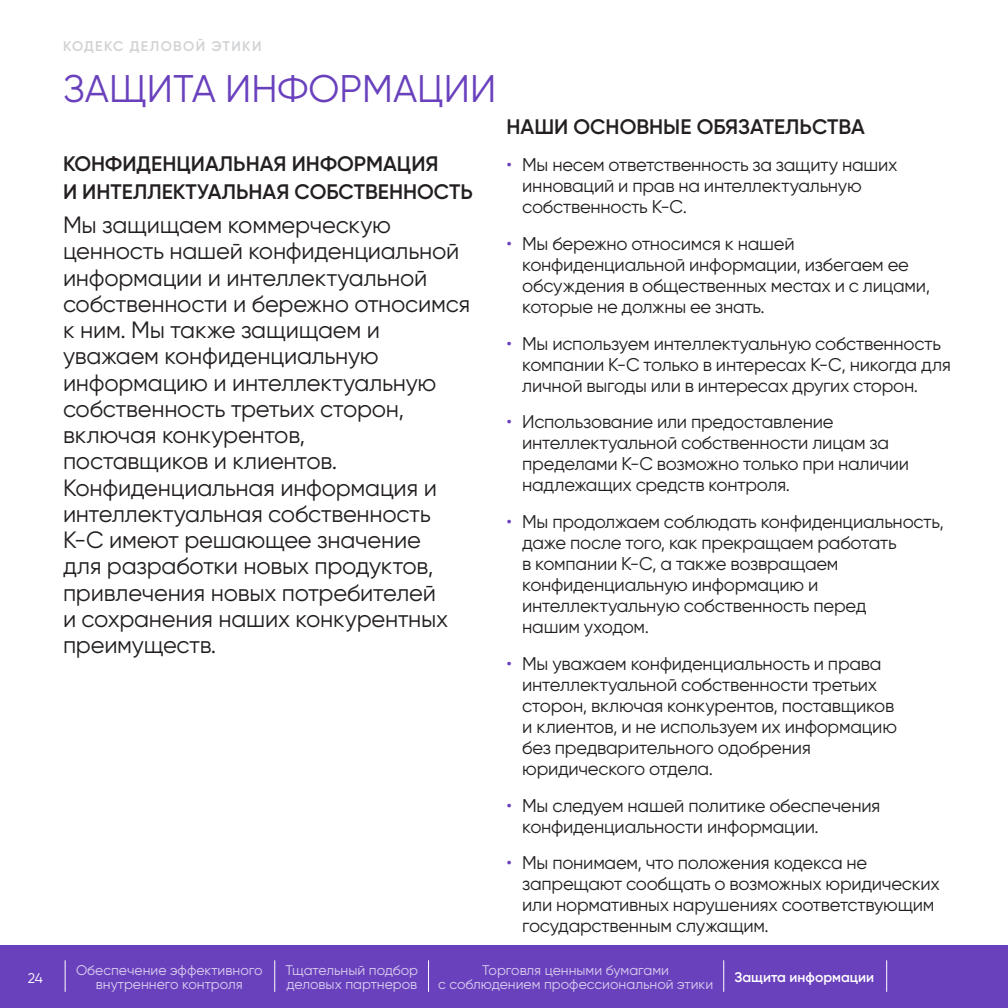
<style>
.page{position:relative;width:1008px;height:1008px;background:#fff}
.page>*{position:absolute;margin:0;border:0;box-sizing:border-box;transform-origin:0 0}
.TopicUppercase_PURPL{font:38.5px "Gilroy";color:#6a41bd}
.IntroTextLarge{font:23.62px/26.2px "Gilroy";letter-spacing:-.01em;color:#231f20}
.subheadtextuppercaps{font:600 21px/28px "Gilroy";color:#231f20}
.Intro_text{font:600 21px "Gilroy";color:#231f20}
.t1{font:18.38px/21px "Gilroy";letter-spacing:-.015em;color:#231f20}
.t2{font:14px/14px "Gilroy";color:#fff;text-align:center}
.t3{font:600 14px "Gilroy";letter-spacing:.1em;color:#d1d2d4}
.t4{font:600 14px "Gilroy";color:#fff}
.s1{color:#6a41bd}
</style>
<div class="page">
<div style="left:0;top:945px;width:1008px;height:63px;background:#6a41bd"></div>
<hr style="left:274px;top:960px;width:1px;height:32px;background:#fff">
<hr style="left:428px;top:960px;width:1px;height:32px;background:#fff">
<hr style="left:723px;top:960px;width:1px;height:32px;background:#fff">
<hr style="left:886px;top:960px;width:1px;height:32px;background:#fff">
<hr style="left:65px;top:960px;width:1px;height:32px;background:#fff">
<p class="t2" style="left:28px;top:971px;width:17px">24</p>
<p class="t3" style="left:63px;top:38px;width:200px">КОДЕКС ДЕЛОВОЙ ЭТИКИ</p>
<p class="TopicUppercase_PURPL" style="left:63px;top:65px;width:435px">ЗАЩИТА ИНФОРМАЦИИ</p>
<p class="subheadtextuppercaps" style="left:63px;top:149px;width:411px">КОНФИДЕНЦИАЛЬНАЯ ИНФОРМАЦИЯ<br>И ИНТЕЛЛЕКТУАЛЬНАЯ СОБСТВЕННОСТЬ</p>
<p class="IntroTextLarge" style="left:63px;top:211px;width:409px">Мы защищаем коммерческую ценность нашей конфиденциальной информации и интеллектуальной собственности и бережно относимся к ним. Мы также защищаем и уважаем конфиденциальную информацию и интеллектуальную собственность третьих сторон, включая конкурентов,<br>поставщиков и клиентов.<br>Конфиденциальная информация и интеллектуальная собственность<br>K-C имеют решающее значение<br>для разработки новых продуктов, привлечения новых потребителей<br>и сохранения наших конкурентных преимуществ.</p>
<p class="Intro_text" style="left:507px;top:114px;width:360px">НАШИ ОСНОВНЫЕ ОБЯЗАТЕЛЬСТВА</p>
<p class="t1" style="left:522px;top:154px;width:377px;text-indent:-16px"><span class="s1">•</span> Мы несем ответственность за защиту наших инноваций и прав на интеллектуальную собственность K-C.</p>
<p class="t1" style="left:522px;top:233px;width:409px;text-indent:-16px"><span class="s1">•</span> Мы бережно относимся к нашей конфиденциальной информации, избегаем ее обсуждения в общественных местах и с лицами, которые не должны ее знать.</p>
<p class="t1" style="left:522px;top:333px;width:430px;text-indent:-16px"><span class="s1">•</span> Мы используем интеллектуальную собственность компании K-C только в интересах K-C, никогда для личной выгоды или в интересах других сторон.</p>
<p class="t1" style="left:522px;top:411px;width:388px;text-indent:-16px"><span class="s1">•</span> Использование или предоставление интеллектуальной собственности лицам за пределами K-C возможно только при наличии надлежащих средств контроля.</p>
<p class="t1" style="left:522px;top:511px;width:423px;text-indent:-16px"><span class="s1">•</span> Мы продолжаем соблюдать конфиденциальность, даже после того, как прекращаем работать<br>в компании K-C, а также возвращаем конфиденциальную информацию и интеллектуальную собственность перед<br>нашим уходом.</p>
<p class="t1" style="left:522px;top:653px;width:376px;text-indent:-16px"><span class="s1">•</span> Мы уважаем конфиденциальность и права интеллектуальной собственности третьих сторон, включая конкурентов, поставщиков и клиентов, и не используем их информацию без предварительного одобрения юридического отдела.</p>
<p class="t1" style="left:522px;top:795px;width:360px;text-indent:-16px"><span class="s1">•</span> Мы следуем нашей политике обеспечения конфиденциальности информации.</p>
<p class="t1" style="left:522px;top:852px;width:419px;text-indent:-16px"><span class="s1">•</span> Мы понимаем, что положения кодекса не запрещают сообщать о возможных юридических или нормативных нарушениях соответствующим государственным служащим.</p>
<p class="t2" style="left:76px;top:963px;width:188px">Обеспечение эффективного внутреннего контроля</p>
<p class="t2" style="left:286px;top:963px;width:134px;text-align:left">Тщательный подбор деловых партнеров</p>
<p class="t2" style="left:438px;top:963px;width:277px">Торговля ценными бумагами<br>с соблюдением профессиональной этики</p>
<p class="t4" style="left:735px;top:968px;width:141px">Защита информации</p>
</div>
